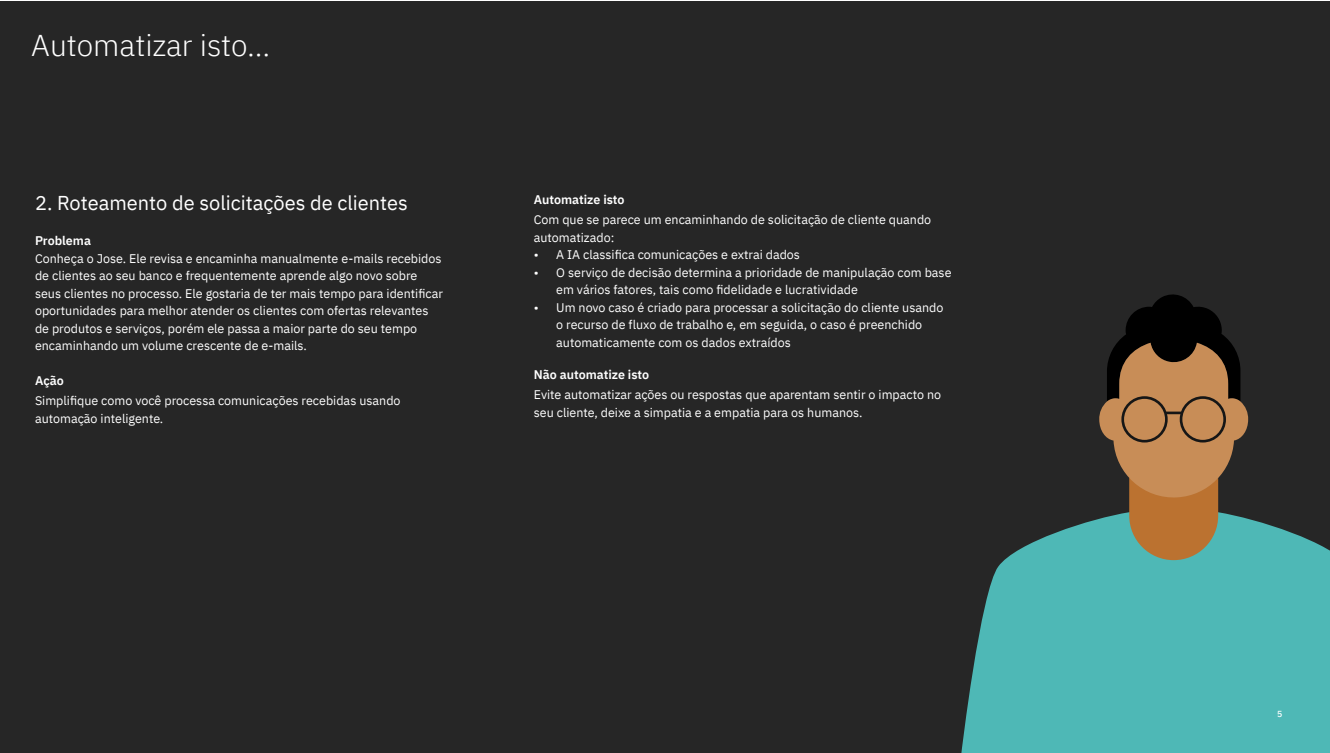
<style>
.page{position:relative;width:1330px;height:753px;background:#fff}
.page>*{position:absolute;margin:0;border:0;box-sizing:border-box;transform-origin:0 0}
.t1{font:300 30px "IBM Plex Sans";color:#fff}
.t2{font:20px "IBM Plex Sans";color:#fff}
.Body_copy{font:12.5px/17.5px "IBM Plex Sans";color:#fff}
.t3{font:600 12.5px "IBM Plex Sans";color:#fff}
.t4{font:500 8.75px "IBM Plex Sans";color:#fff}
</style>
<div class="page">
<div style="left:0;top:1px;width:1329px;height:751px;background:#262626"></div>
<svg style="left:961px;top:512px;width:369px;height:240px;background:#49a7a5"></svg>
<svg style="left:1099px;top:294px;width:149px;height:266px"></svg>
<div style="left:1180px;top:396px;width:46px;height:46px;border:3px solid #161616;border-radius:50%"></div>
<div style="left:1121px;top:396px;width:47px;height:46px;border:3px solid #161616;border-radius:50%"></div>
<hr style="left:1167px;top:411px;width:14px;height:3px;background:#161616">
<h2 class="t1" style="left:31px;top:23px;width:241px">Automatizar isto...</h2>
<h4 class="t2" style="left:35px;top:188px;width:374px">2. Roteamento de solicitações de clientes</h4>
<h5 class="t3" style="left:35px;top:231px;width:58px">Problema</h5>
<p class="Body_copy" style="left:35px;top:248px;width:410px">Conheça o Jose. Ele revisa e encaminha manualmente e-mails recebidos de clientes ao seu banco e frequentemente aprende algo novo sobre seus clientes no processo. Ele gostaria de ter mais tempo para identificar oportunidades para melhor atender os clientes com ofertas relevantes de produtos e serviços, porém ele passa a maior parte do seu tempo encaminhando um volume crescente de e-mails.</p>
<h5 class="t3" style="left:35px;top:371px;width:30px">Ação</h5>
<p class="Body_copy" style="left:35px;top:391px;width:367px">Simplifique como você processa comunicações recebidas usando automação inteligente.</p>
<h5 class="t3" style="left:534px;top:190px;width:92px">Automatize isto</h5>
<p class="Body_copy" style="left:534px;top:210px;width:399px">Com que se parece um encaminhando de solicitação de cliente quando automatizado:</p>
<p class="Body_copy" style="left:534px;top:245px;width:268px">• A IA classifica comunicações e extrai dados</p>
<p class="Body_copy" style="left:556px;top:262px;width:397px;text-indent:-22px">• O serviço de decisão determina a prioridade de manipulação com base em vários fatores, tais como fidelidade e lucratividade</p>
<p class="Body_copy" style="left:556px;top:297px;width:389px;text-indent:-22px">• Um novo caso é criado para processar a solicitação do cliente usando o recurso de fluxo de trabalho e, em seguida, o caso é preenchido automaticamente com os dados extraídos</p>
<h5 class="t3" style="left:534px;top:365px;width:117px">Não automatize isto</h5>
<p class="Body_copy" style="left:534px;top:385px;width:409px">Evite automatizar ações ou respostas que aparentam sentir o impacto no seu cliente, deixe a simpatia e a empatia para os humanos.</p>
<p class="t4" style="left:1277px;top:706px;width:7px">5</p>
</div>
